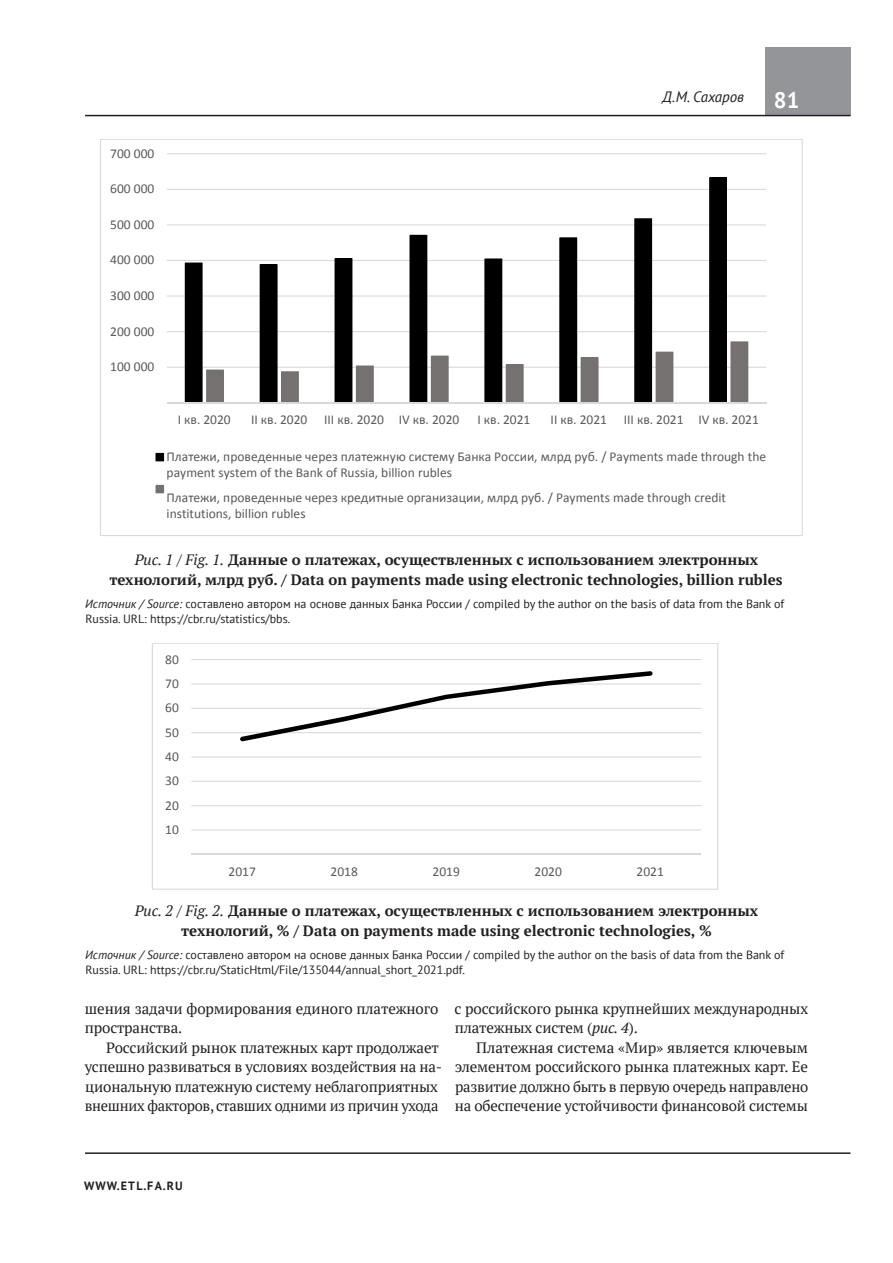
<style>
.page{position:relative;width:893px;height:1263px;background:#fff}
.page>*{position:absolute;margin:0;border:0;box-sizing:border-box;transform-origin:0 0}
.t1{font:700 22.5px "PT Sans";color:#fff}
.t2{font:15px/19.5px "PT Serif";letter-spacing:-.01em;color:#231f20}
.t3{font:700 15px/19.5px "PT Serif";color:#231f20;text-align:center}
.t4{font:italic 15px "PT Sans";color:#231f20}
.t5{font:13.5px/16.5px "Calibri";color:#595959}
.t6{font:12px/15px "PT Sans";color:#231f20}
.t7{font:700 12px "PT Sans";letter-spacing:.11em;color:#231f20}
.s1{font-weight:400;font-style:italic}
.s2{font-style:italic}
</style>
<div class="page">
<div style="left:765px;top:48px;width:85px;height:68px;background:#939598"></div>
<hr style="left:85px;top:1152px;width:765px;height:2px;background:#231f20">
<hr style="left:85px;top:115px;width:765px;height:1px;background:#231f20">
<svg style="left:100px;top:139px;width:703px;height:397px"></svg>
<svg style="left:152px;top:643px;width:566px;height:247px"></svg>
<p class="t5" style="left:110px;top:145px;width:46px">700 000</p>
<p class="t5" style="left:110px;top:181px;width:46px">600 000</p>
<p class="t5" style="left:110px;top:216px;width:46px">500 000</p>
<p class="t5" style="left:110px;top:252px;width:46px">400 000</p>
<p class="t5" style="left:110px;top:287px;width:46px">300 000</p>
<p class="t5" style="left:110px;top:323px;width:46px">200 000</p>
<p class="t5" style="left:110px;top:358px;width:46px">100 000</p>
<p class="t4" style="left:663px;top:87px;width:83px">Д.М. Сахаров</p>
<h1 class="t1" style="left:774px;top:85px;width:27px">81</h1>
<p class="t5" style="left:178px;top:411px;width:55px">I кв. 2020</p>
<p class="t5" style="left:251px;top:411px;width:210px">II кв. 2020 III кв. 2020 IV кв. 2020</p>
<p class="t5" style="left:477px;top:411px;width:55px">I кв. 2021</p>
<p class="t5" style="left:551px;top:411px;width:210px">II кв. 2021 III кв. 2021 IV кв. 2021</p>
<p class="t5" style="left:167px;top:448px;width:601px">Платежи, проведенные через платежную систему Банка России, млрд руб. / Payments made through the payment system of the Bank of Russia, billion rubles</p>
<p class="t5" style="left:167px;top:489px;width:561px">Платежи, проведенные через кредитные организации, млрд руб. / Payments made through credit institutions, billion rubles</p>
<p class="t3" style="left:109px;top:550px;width:675px"><span class="s1">Рис. 1 / Fig. 1.</span> Данные о платежах, осуществленных с использованием электронных технологий, млрд руб. / Data on payments made using electronic technologies, billion rubles</p>
<p class="t6" style="left:85px;top:596px;width:700px"><span class="s2">Источник / Source:</span> составлено автором на основе данных Банка России / compiled by the author on the basis of data from the Bank of<br>Russia. URL: https://cbr.ru/statistics/bbs.</p>
<p class="t5" style="left:165px;top:651px;width:15px">80</p>
<p class="t5" style="left:165px;top:675px;width:15px">70</p>
<p class="t5" style="left:165px;top:699px;width:15px">60</p>
<p class="t5" style="left:165px;top:724px;width:15px">50</p>
<p class="t5" style="left:165px;top:748px;width:15px">40</p>
<p class="t5" style="left:165px;top:772px;width:15px">30</p>
<p class="t5" style="left:165px;top:797px;width:15px">20</p>
<p class="t5" style="left:165px;top:821px;width:15px">10</p>
<p class="t5" style="left:229px;top:863px;width:29px">2017</p>
<p class="t5" style="left:331px;top:863px;width:29px">2018</p>
<p class="t5" style="left:433px;top:863px;width:29px">2019</p>
<p class="t5" style="left:535px;top:863px;width:29px">2020</p>
<p class="t5" style="left:637px;top:863px;width:29px">2021</p>
<p class="t3" style="left:135px;top:901px;width:625px"><span class="s1">Рис. 2 / Fig. 2.</span> Данные о платежах, осуществленных с использованием электронных технологий, % / Data on payments made using electronic technologies, %</p>
<p class="t6" style="left:85px;top:947px;width:700px"><span class="s2">Источник / Source:</span> составлено автором на основе данных Банка России / compiled by the author on the basis of data from the Bank of<br>Russia. URL: https://cbr.ru/StaticHtml/File/135044/annual_short_2021.pdf.</p>
<p class="t2" style="left:85px;top:998px;width:355px">шения задачи формирования единого платежного пространства.</p>
<p class="t2" style="left:85px;top:1037px;width:359px;text-indent:22px">Российский рынок платежных карт продолжает успешно развиваться в условиях воздействия на на&shy;циональную платежную систему неблагоприятных внешних факторов, ставших одними из причин ухода</p>
<p class="t2" style="left:454px;top:998px;width:355px">с российского рынка крупнейших международных платежных систем (<span class="s2">рис. 4</span>).</p>
<p class="t2" style="left:455px;top:1037px;width:355px;text-align:justify;text-indent:22px">Платежная система «Мир» является ключевым элементом российского рынка платежных карт. Ее развитие должно быть в первую очередь направлено на обеспечение устойчивости финансовой системы</p>
<p class="t7" style="left:84px;top:1178px;width:100px">WWW.ETL.FA.RU</p>
</div>
